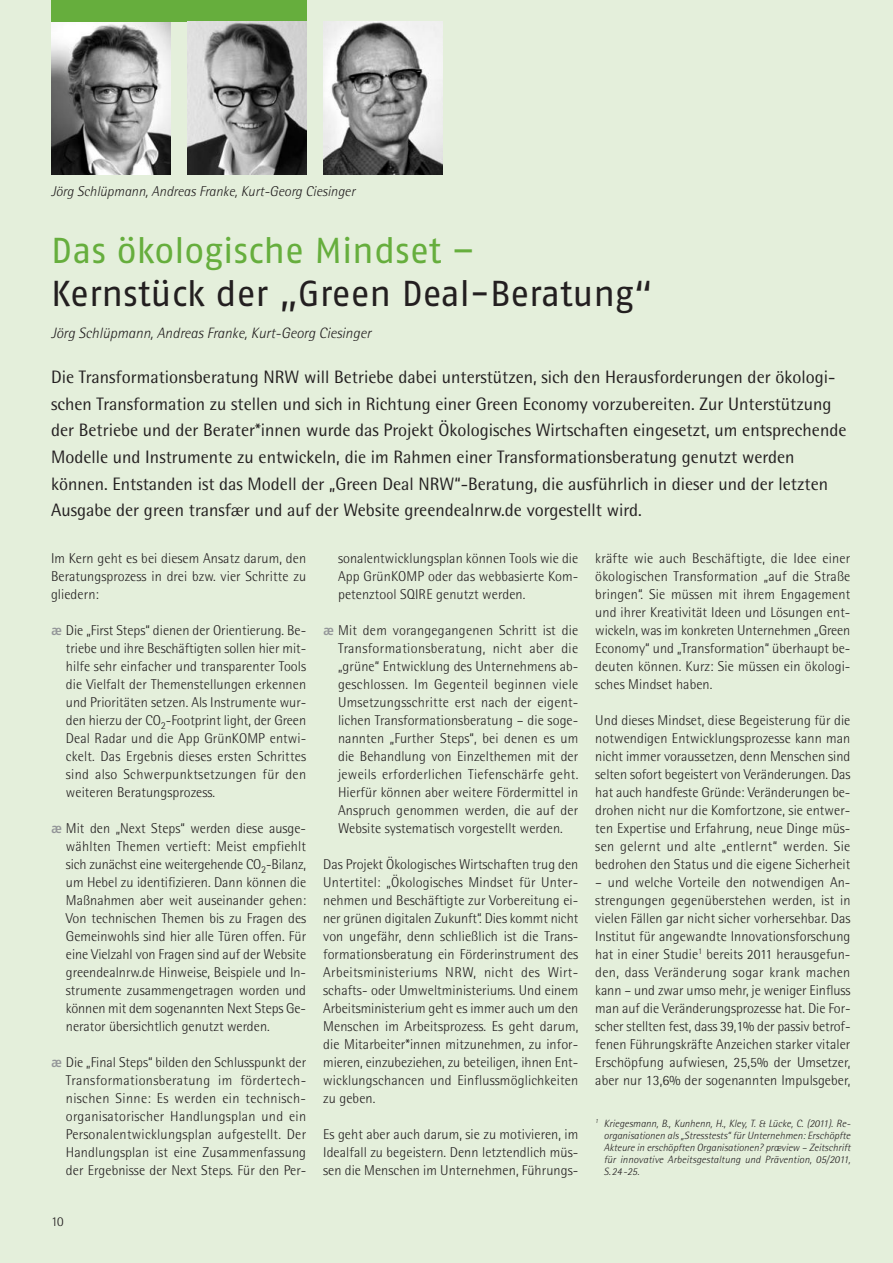
<style>
.page{position:relative;width:893px;height:1263px;background:#e4efdb}
.page>*{position:absolute;margin:0;border:0;box-sizing:border-box;transform-origin:0 0}
.t1{font:36px "Fago No";letter-spacing:-.005em;color:#231f20}
.t2{font:36px "Fago No";letter-spacing:-.005em;color:#66ae3d}
.t3{font:18px/26.7px "Rotis Semi Sans";color:#231f20}
.t4{font:italic 300 15px "Rotis Semi Sans";color:#231f20}
.t5{font:300 14.25px/18px "Rotis Semi Sans";letter-spacing:.005em;color:#231f20;text-align:justify}
.t6{font:italic 300 14.25px "Rotis Semi Sans";color:#231f20}
.t7{font:300 13.5px "Rotis Semi Sans";color:#231f20}
.t8{font:italic 300 10.5px/12px "Rotis Semi Sans";letter-spacing:.015em;color:#231f20;text-align:justify}
.s1{font-family:"Fago No Med";font-weight:400;font-size:13.5px;color:#939598}
</style>
<div class="page">
<img style="left:51px;top:21px;width:119px;height:153px">
<img style="left:323px;top:21px;width:119px;height:153px">
<div style="left:51px;top:0;width:255px;height:21px;background:#66ae3d"></div>
<img style="left:187px;top:21px;width:119px;height:153px">
<p class="t6" style="left:51px;top:185px;width:306px">Jörg Schlüpmann, Andreas Franke, Kurt-Georg Ciesinger</p>
<h1 class="t2" style="left:51px;top:234px;width:426px">Das ökologische Mindset –</h1>
<h1 class="t1" style="left:51px;top:277px;width:603px">Kernstück der „Green Deal-Beratung“</h1>
<p class="t4" style="left:51px;top:326px;width:322px">Jörg Schlüpmann, Andreas Franke, Kurt-Georg Ciesinger</p>
<p class="t3" style="left:51px;top:365px;width:797px">Die Transformationsberatung NRW will Betriebe dabei unterstützen, sich den Herausforderungen der ökologi&shy;schen Transformation zu stellen und sich in Richtung einer Green Economy vorzubereiten. Zur Unterstützung der Betriebe und der Berater*innen wurde das Projekt Ökologisches Wirtschaften eingesetzt, um entsprechende Modelle und Instrumente zu entwickeln, die im Rahmen einer Transformationsberatung genutzt werden können. Entstanden ist das Modell der „Green Deal NRW“-Beratung, die ausführlich in dieser und der letzten Ausgabe der green transfær und auf der Website greendealnrw.de vorgestellt wird.</p>
<p class="t5" style="left:51px;top:550px;width:257px">Im Kern geht es bei diesem Ansatz darum, den Beratungsprozess in drei bzw. vier Schritte zu gliedern:</p>
<p class="t5" style="left:66px;top:622px;width:242px;text-indent:-15px"><span class="s1">æ</span> Die „First Steps“ dienen der Orientierung. Be&shy;triebe und ihre Beschäftigten sollen hier mit&shy;hilfe sehr einfacher und transparenter Tools die Vielfalt der Themenstellungen erkennen und Prioritäten setzen. Als Instrumente wur&shy;den hierzu der CO<sub>2</sub>-Footprint light, der Green Deal Radar und die App GrünKOMP entwi&shy;ckelt. Das Ergebnis dieses ersten Schrittes sind also Schwerpunktsetzungen für den weiteren Beratungsprozess.</p>
<p class="t5" style="left:66px;top:820px;width:242px;text-indent:-15px"><span class="s1">æ</span> Mit den „Next Steps“ werden diese ausge&shy;wählten Themen vertieft: Meist empfiehlt sich zunächst eine weitergehende CO<sub>2</sub>-Bilanz, um Hebel zu identifizieren. Dann können die Maßnahmen aber weit auseinander gehen:<br>Von technischen Themen bis zu Fragen des Gemeinwohls sind hier alle Türen offen. Für eine Vielzahl von Fragen sind auf der Website greendealnrw.de Hinweise, Beispiele und In&shy;strumente zusammengetragen worden und können mit dem sogenannten Next Steps Ge&shy;nerator übersichtlich genutzt werden.</p>
<p class="t5" style="left:66px;top:1054px;width:242px;text-indent:-15px"><span class="s1">æ</span> Die „Final Steps“ bilden den Schlusspunkt der Transformationsberatung im fördertech - nischen Sinne: Es werden ein technisch&shy;organisato rischer Handlungsplan und ein Personalentwicklungsplan aufgestellt. Der Handlungsplan ist eine Zusammenfassung der Ergebnisse der Next Steps. Für den Per-</p>
<p class="t7" style="left:51px;top:1215px;width:14px">10</p>
<p class="t5" style="left:338px;top:550px;width:242px">sonalentwicklungsplan können Tools wie die App GrünKOMP oder das webbasierte Kom&shy;petenztool SQIRE genutzt werden.</p>
<p class="t5" style="left:338px;top:622px;width:242px;text-indent:-15px"><span class="s1">æ</span> Mit dem vorangegangenen Schritt ist die Transformationsberatung, nicht aber die „grüne“ Entwicklung des Unternehmens ab&shy;geschlossen. Im Gegenteil beginnen viele Umsetzungsschritte erst nach der eigent - lichen Transformationsberatung – die soge&shy;nannten „Further Steps“, bei denen es um die Behandlung von Einzelthemen mit der jeweils erforderlichen Tiefenschärfe geht.<br>Hierfür können aber weitere Fördermittel in Anspruch genommen werden, die auf der Website systematisch vorgestellt werden.</p>
<p class="t5" style="left:323px;top:856px;width:257px">Das Projekt Ökologisches Wirtschaften trug den Untertitel: „Ökologisches Mindset für Unter&shy;nehmen und Beschäftigte zur Vorbereitung ei&shy;ner grünen digitalen Zukunft“. Dies kommt nicht von ungefähr, denn schließlich ist die Trans - formationsberatung ein Förderinstrument des Arbeitsministeriums NRW, nicht des Wirt&shy;schafts- oder Umweltministeriums. Und einem Arbeitsministerium geht es immer auch um den Menschen im Arbeitsprozess. Es geht darum, die Mitarbeiter*innen mitzunehmen, zu infor&shy;mieren, einzubeziehen, zu beteiligen, ihnen Ent&shy;wicklungschancen und Einflussmöglichkeiten zu geben.</p>
<p class="t5" style="left:323px;top:1126px;width:257px">Es geht aber auch darum, sie zu motivieren, im Idealfall zu begeistern. Denn letztendlich müs&shy;sen die Menschen im Unternehmen, Führungs-</p>
<p class="t5" style="left:595px;top:550px;width:257px">kräfte wie auch Beschäftigte, die Idee einer ökologischen Transformation „auf die Straße bringen“. Sie müssen mit ihrem Engagement und ihrer Kreativität Ideen und Lösungen ent&shy;wickeln, was im konkreten Unternehmen „Green Economy“ und „Transformation“ überhaupt be&shy;deuten können. Kurz: Sie müssen ein ökologi&shy;sches Mindset haben.</p>
<p class="t5" style="left:595px;top:712px;width:257px">Und dieses Mindset, diese Begeisterung für die notwendigen Entwicklungsprozesse kann man nicht immer voraussetzen, denn Menschen sind selten sofort begeistert von Veränderungen. Das hat auch handfeste Gründe: Veränderungen be&shy;drohen nicht nur die Komfortzone, sie entwer&shy;ten Expertise und Erfahrung, neue Dinge müs&shy;sen gelernt und alte „entlernt“ werden. Sie bedrohen den Status und die eigene Sicherheit</p>
<p class="t5" style="left:595px;top:874px;width:257px">– und welche Vorteile den notwendigen An&shy;strengungen gegenüberstehen werden, ist in vielen Fällen gar nicht sicher vorhersehbar. Das Institut für angewandte Innovationsforschung hat in einer Studie<sup>1</sup> bereits 2011 herausgefun&shy;den, dass Veränderung sogar krank machen kann – und zwar umso mehr, je weniger Einfluss man auf die Veränderungsprozesse hat. Die For&shy;scher stellten fest, dass 39,1% der passiv betrof - fenen Führungskräfte Anzeichen starker vitaler Erschöpfung aufwiesen, 25,5% der Umsetzer, aber nur 13,6% der sogenannten Impulsgeber,</p>
<p class="t8" style="left:604px;top:1118px;width:248px;text-indent:-9px"><sup>1</sup> Kriegesmann, B., Kunhenn, H., Kley, T. &amp; Lücke, C. (2011). Re - organisationen als „Stresstests“ für Unternehmen: Erschöpfte Akteure in erschöpften Organisationen? præview – Zeitschrift für innovative Arbeitsgestaltung und Prävention, 05/2011, S.24-25.</p>
</div>
